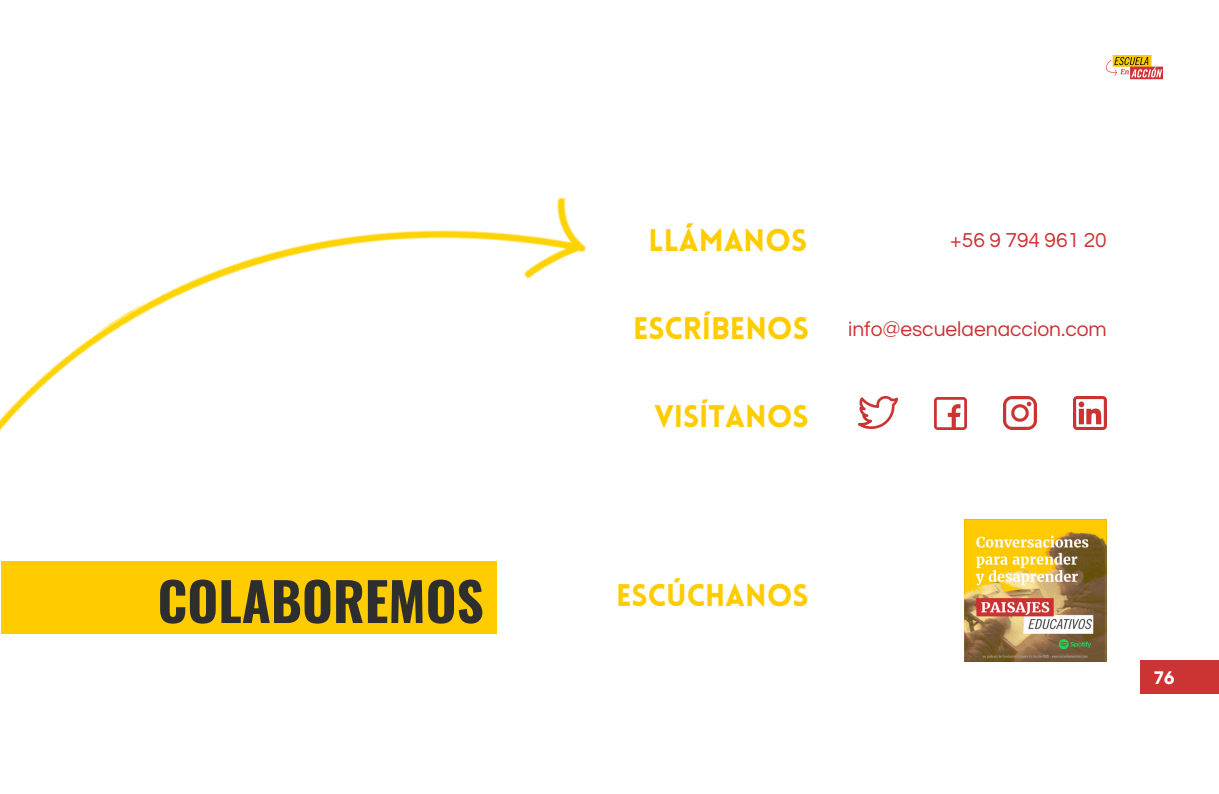
<style>
.page{position:relative;width:1219px;height:794px;background:#fff}
.page>*{position:absolute;margin:0;border:0;box-sizing:border-box;transform-origin:0 0}
.t1{font:700 52.9px "Oswald";color:#2e2e2e}
.t2{font:900 30.6px "Lovelo";color:#fc0}
.t3{font:21px "Questrial";color:#c33}
.t4{font:700 18px "TT Norms Pro";color:#fff}
</style>
<div class="page">
<div style="left:1140px;top:660px;width:79px;height:34px;background:#c33"></div>
<img style="left:1107px;top:55px;width:55px;height:24px">
<img style="left:965px;top:520px;width:141px;height:141px">
<img style="left:0;top:197px;width:587px;height:437px">
<div style="left:1px;top:561px;width:495px;height:73px;background:#fc0"></div>
<img style="left:858px;top:396px;width:39px;height:32px">
<img style="left:1073px;top:396px;width:33px;height:33px">
<img style="left:934px;top:397px;width:32px;height:32px">
<img style="left:1004px;top:396px;width:32px;height:33px">
<h1 class="t1" style="left:157px;top:560px;width:328px">COLABOREMOS</h1>
<p class="t2" style="left:649px;top:228px;width:160px">LLÁMANOS</p>
<p class="t3" style="left:950px;top:230px;width:158px">+56 9 794 961 20</p>
<p class="t2" style="left:633px;top:316px;width:177px">ESCRÍBENOS</p>
<p class="t2" style="left:654px;top:404px;width:156px">VISÍTANOS</p>
<p class="t3" style="left:848px;top:318px;width:260px">info@escuelaenaccion.com</p>
<p class="t2" style="left:616px;top:583px;width:194px">ESCÚCHANOS</p>
<p class="t4" style="left:1154px;top:666px;width:22px">76</p>
</div>
